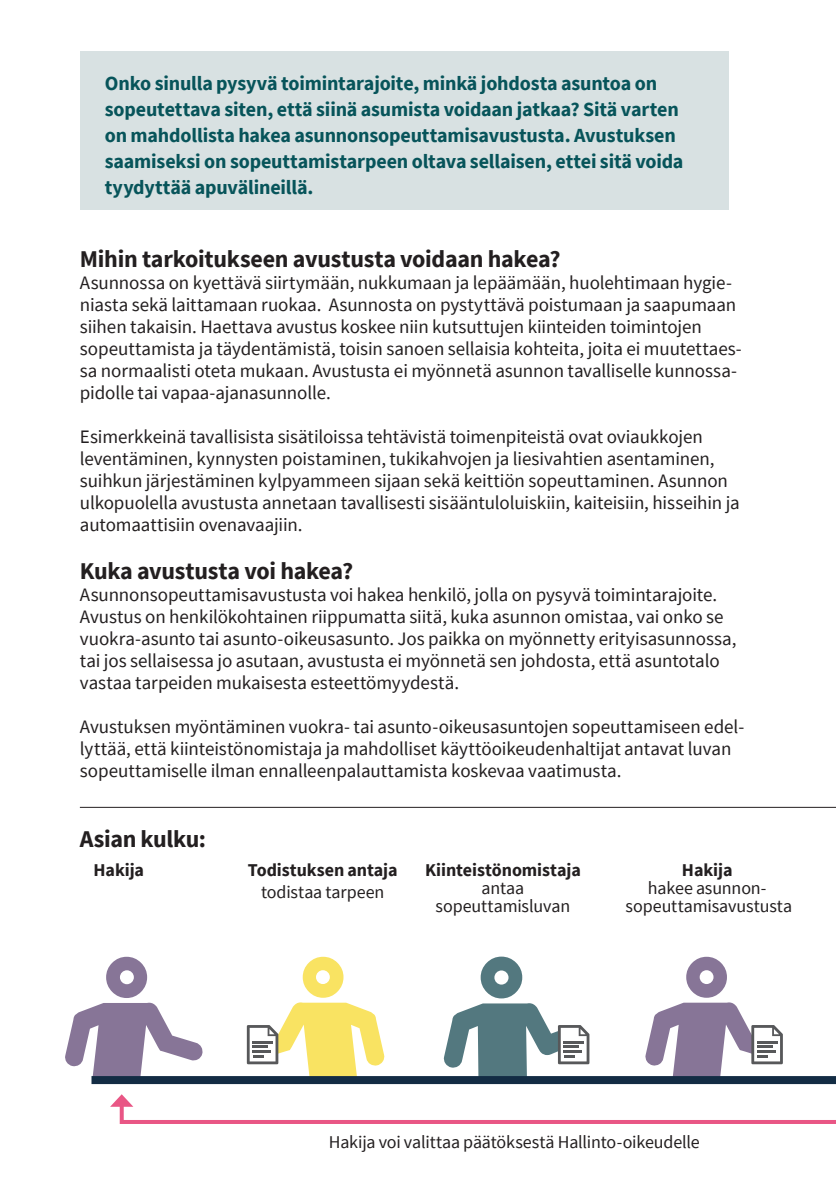
<style>
.page{position:relative;width:836px;height:1186px;background:#fff}
.page>*{position:absolute;margin:0;border:0;box-sizing:border-box;transform-origin:0 0}
.t1{font:700 24px "Source Sans Pro";letter-spacing:-.01em;color:#231f20}
.t2{font:700 20px/26px "Source Sans Pro";letter-spacing:-.01em;color:#07545a}
.t3{font:19px/22px "Source Sans Pro";letter-spacing:-.005em;color:#231f20}
.t4{font:18px "Source Sans Pro";letter-spacing:-.01em;color:#231f20}
.t5{font:700 18px "Source Sans Pro";letter-spacing:-.005em;color:#231f20}
</style>
<div class="page">
<div style="left:80px;top:51px;width:648px;height:159px;background:#d8e1e2"></div>
<svg style="left:65px;top:956px;width:770px;height:168px"></svg>
<div style="left:91px;top:1075px;width:744px;height:8px;background:#132c44"></div>
<hr style="left:80px;top:807px;width:755px;height:1px;background:#231f20">
<p class="t2" style="left:105px;top:70px;width:580px">Onko sinulla pysyvä toimintarajoite, minkä johdosta asuntoa on sopeutettava siten, että siinä asumista voidaan jatkaa? Sitä varten on mahdollista hakea asunnonsopeuttamisavustusta. Avustuksen saamiseksi on sopeuttamistarpeen oltava sellaisen, ettei sitä voida tyydyttää apuvälineillä.</p>
<p class="t1" style="left:80px;top:243px;width:482px">Mihin tarkoitukseen avustusta voidaan hakea?</p>
<p class="t3" style="left:80px;top:272px;width:663px">Asunnossa on kyettävä siirtymään, nukkumaan ja lepäämään, huolehtimaan hygie&shy;niasta sekä laittamaan ruokaa. Asunnosta on pystyttävä poistumaan ja saapumaan siihen takaisin. Haettava avustus koskee niin kutsuttujen kiinteiden toimintojen sopeuttamista ja täydentämistä, toisin sanoen sellaisia kohteita, joita ei muutettaes&shy;sa normaalisti oteta mukaan. Avustusta ei myönnetä asunnon tavalliselle kunnossa&shy;pidolle tai vapaa-ajanasunnolle.</p>
<p class="t3" style="left:80px;top:426px;width:661px">Esimerkkeinä tavallisista sisätiloissa tehtävistä toimenpiteistä ovat oviaukkojen leventäminen, kynnysten poistaminen, tukikahvojen ja liesivahtien asentaminen, suihkun järjestäminen kylpyammeen sijaan sekä keittiön sopeuttaminen. Asunnon ulkopuolella avustusta annetaan tavallisesti sisääntuloluiskiin, kaiteisiin, hisseihin ja automaattisiin ovenavaajiin.</p>
<p class="t1" style="left:80px;top:555px;width:275px">Kuka avustusta voi hakea?</p>
<p class="t3" style="left:80px;top:584px;width:658px">Asunnonsopeuttamisavustusta voi hakea henkilö, jolla on pysyvä toimintarajoite.<br>Avustus on henkilökohtainen riippumatta siitä, kuka asunnon omistaa, vai onko se vuokra-asunto tai asunto-oikeusasunto. Jos paikka on myönnetty erityisasunnossa, tai jos sellaisessa jo asutaan, avustusta ei myönnetä sen johdosta, että asuntotalo vastaa tarpeiden mukaisesta esteettömyydestä.</p>
<p class="t3" style="left:80px;top:716px;width:665px">Avustuksen myöntäminen vuokra- tai asunto-oikeusasuntojen sopeuttamiseen edel&shy;lyttää, että kiinteistönomistaja ja mahdolliset käyttöoikeudenhaltijat antavat luvan sopeuttamiselle ilman ennalleenpalauttamista koskevaa vaatimusta.</p>
<p class="t1" style="left:80px;top:822px;width:128px">Asian kulku:</p>
<p class="t5" style="left:93px;top:858px;width:52px">Hakija</p>
<p class="t5" style="left:425px;top:858px;width:157px">Kiinteistönomistaja</p>
<p class="t4" style="left:481px;top:876px;width:44px">antaa</p>
<p class="t4" style="left:435px;top:894px;width:136px">sopeuttamisluvan</p>
<p class="t5" style="left:248px;top:858px;width:151px">Todistuksen antaja</p>
<p class="t4" style="left:261px;top:880px;width:125px">todistaa tarpeen</p>
<p class="t5" style="left:681px;top:858px;width:52px">Hakija</p>
<p class="t4" style="left:647px;top:876px;width:120px">hakee asunnon-</p>
<p class="t4" style="left:625px;top:894px;width:168px">sopeuttamisavustusta</p>
<p class="t4" style="left:328px;top:1130px;width:372px">Hakija voi valittaa päätöksestä Hallinto-oikeudelle</p>
</div>
